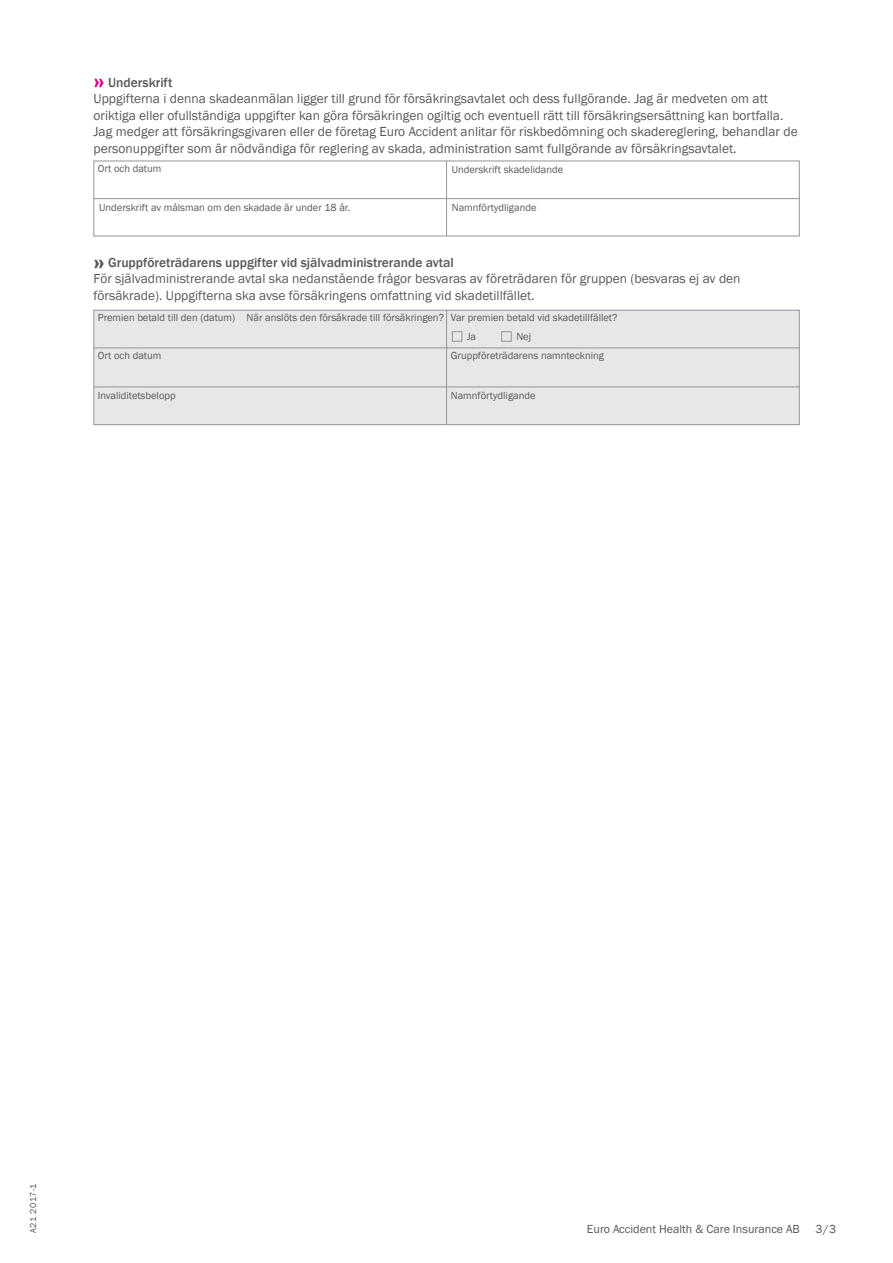
<style>
.page{position:relative;width:893px;height:1263px;background:#fff}
.page>*{position:absolute;margin:0;border:0;box-sizing:border-box;transform-origin:0 0}
.t1{font:800 30px "Franklin Gothic";color:#57585a}
.t2{font:800 30px "Franklin Gothic";color:#d20e8c}
.t3{font:13.5px/16.5px "Franklin Gothic";color:#57585a}
.t4{font:500 13.5px "Franklin Gothic";color:#57585a}
.t5{font:12px "Franklin Gothic";color:#57585a}
.t6{font:10.5px "Franklin Gothic";color:#57585a}
.t7{font:9px "Franklin Gothic";letter-spacing:.05em;color:#57585a}
.s1{font-style:inherit}
</style>
<div class="page">
<div style="left:94px;top:310px;width:705px;height:115px;background:#e6e7e9;border:1px solid #939598"></div>
<hr style="left:94px;top:348px;width:706px;height:1px;background:#939598">
<hr style="left:94px;top:387px;width:706px;height:1px;background:#939598">
<hr style="left:446px;top:310px;width:1px;height:115px;background:#939598">
<div style="left:94px;top:161px;width:705px;height:75px;border:1px solid #939598"></div>
<hr style="left:94px;top:198px;width:706px;height:1px;background:#939598">
<hr style="left:446px;top:161px;width:1px;height:75px;background:#939598">
<svg style="left:94px;top:160px;width:70px;height:22px"></svg>
<div style="left:452px;top:331px;width:10px;height:10px;border:1px solid #939598"></div>
<div style="left:501px;top:331px;width:10px;height:10px;border:1px solid #939598"></div>
<p class="t2" style="left:94px;top:61px;width:13px">»</p>
<p class="t4" style="left:108px;top:74px;width:66px">Underskrift</p>
<p class="t3" style="left:94px;top:91px;width:706px">Uppgifterna i denna skadeanmälan ligger till grund för försäkringsavtalet och dess fullgörande. Jag är medveten om att oriktiga eller ofullständiga uppgifter kan göra försäkringen ogiltig och eventuell rätt till försäkringsersättning kan bortfalla.<br>Jag medger att försäkringsgivaren eller de företag Euro Accident anlitar för riskbedömning och skadereglering, behandlar de personuppgifter som är nödvändiga för reglering av skada, administration samt fullgörande av försäkringsavtalet.</p>
<p class="t6" style="left:98px;top:162px;width:65px">Ort och datum</p>
<p class="t6" style="left:452px;top:163px;width:113px">Underskrift skadelidande</p>
<p class="t6" style="left:452px;top:201px;width:86px">Namnförtydligande</p>
<p class="t6" style="left:99px;top:201px;width:253px">Underskrift av målsman om den skadade är under 18 år.</p>
<p class="t1" style="left:94px;top:241px;width:13px">»</p>
<p class="t4" style="left:108px;top:255px;width:347px">Gruppföreträdarens uppgifter vid självadministrerande avtal</p>
<p class="t3" style="left:94px;top:271px;width:649px">För självadministrerande avtal ska nedanstående frågor besvaras av företrädaren för gruppen (besvaras ej av den försäkrade). Uppgifterna ska avse försäkringens omfattning vid skadetillfället.</p>
<p class="t6" style="left:98px;top:311px;width:139px">Premien betald till den (datum)</p>
<p class="t6" style="left:98px;top:349px;width:65px">Ort och datum</p>
<p class="t6" style="left:98px;top:388px;width:79px">Invaliditetsbelopp</p>
<p class="t6" style="left:247px;top:311px;width:199px">När anslöts den försäkrade till försäkringen?</p>
<p class="t6" style="left:451px;top:311px;width:168px">Var premien betald vid skadetillfället?</p>
<p class="t6" style="left:451px;top:349px;width:155px">Gruppföreträdarens namnteckning</p>
<p class="t6" style="left:451px;top:388px;width:86px">Namnförtydligande</p>
<p class="t6" style="left:467px;top:330px;width:11px">Ja</p>
<p class="t6" style="left:516px;top:330px;width:16px">Nej</p>
<p class="t7" style="left:27px;top:1233px;width:51px;rotate:-90deg">A21 201<span class="s1">7</span>-1</p>
<p class="t5" style="left:587px;top:1222px;width:214px">Euro Accident Health &amp; Care Insurance AB</p>
<p class="t5" style="left:815px;top:1222px;width:22px">3/3</p>
</div>
